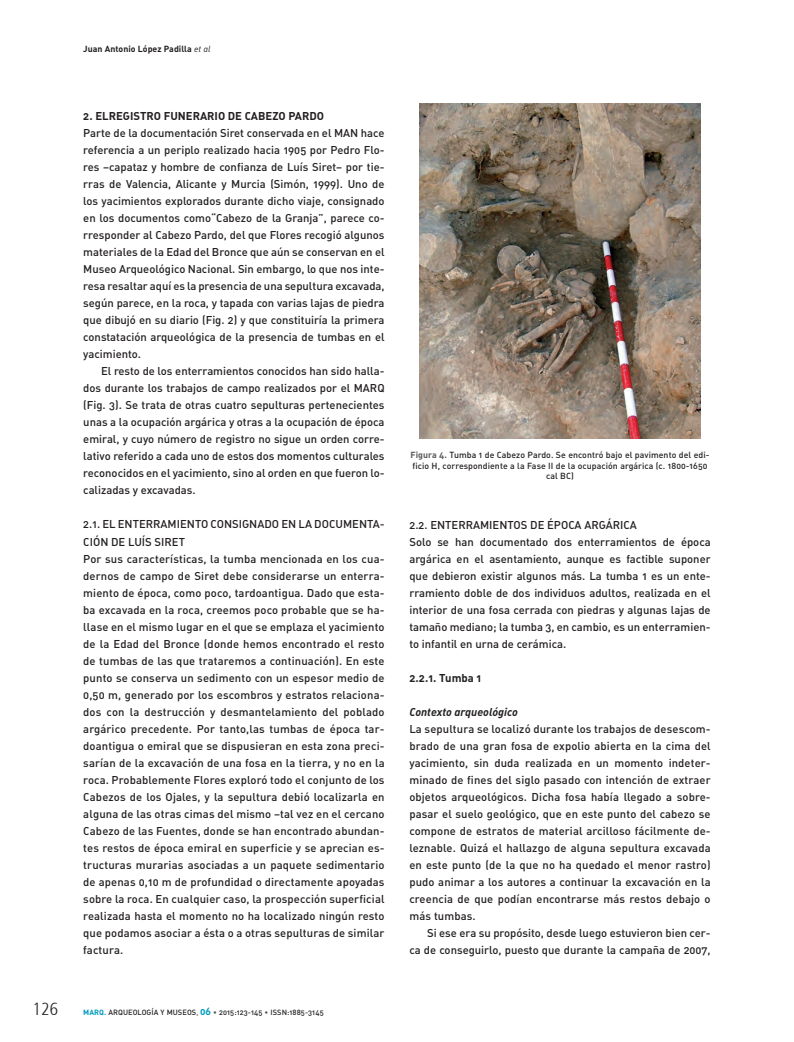
<style>
.page{position:relative;width:794px;height:1042px;background:#fff}
.page>*{position:absolute;margin:0;border:0;box-sizing:border-box;transform-origin:0 0}
.t1{font:300 condensed 17.5px "Frutiger 47";color:#231f20}
.t2{font:11.25px/17px "DIN Medium Alternate";color:#231f20}
.t3{font:11.25px "DIN Bold Alternate";color:#231f20}
.t4{font:11.25px "DIN Bold Italic Alt";color:#231f20}
.t5{font:8.75px/10.5px "DIN Medium Alternate";letter-spacing:.005em;color:#231f20;text-align:center}
.t6{font:8.75px "DIN Bold Alternate";letter-spacing:.005em;color:#231f20}
.t7{font:7.5px "DIN Medium Alternate";letter-spacing:.005em;color:#231f20}
.s1{font-family:"DIN Regular Italic Alt"}
.s2{font-family:"DIN Bold Alternate";color:#57585a}
.s3{font-family:"DIN Bold Alternate";color:#009bbd}
.s4{color:#57585a}
.s5{font-family:"DIN Bold Alternate";font-size:10px;color:#009bbd}
</style>
<div class="page">
<img style="left:420px;top:103px;width:280px;height:336px">
<p class="t6" style="left:83px;top:43px;width:129px">Juan Antonio López Padilla <span class="s1">et al</span></p>
<p class="t3" style="left:83px;top:109px;width:242px">2. ELREGISTRO FUNERARIO DE CABEZO PARDO</p>
<p class="t2" style="left:83px;top:124px;width:303px">Parte de la documentación Siret conservada en el MAN hace</p>
<p class="t2" style="left:83px;top:141px;width:303px">referencia a un periplo realizado hacia 1905 por Pedro Flo-</p>
<p class="t2" style="left:83px;top:158px;width:303px">res –capataz y hombre de confianza de Luís Siret– por tie-</p>
<p class="t2" style="left:83px;top:175px;width:303px">rras de Valencia, Alicante y Murcia (Simón, 1999). Uno de</p>
<p class="t2" style="left:83px;top:192px;width:303px">los yacimientos explorados durante dicho viaje, consignado</p>
<p class="t2" style="left:83px;top:209px;width:303px">en los documentos como“Cabezo de la Granja”, parece co-</p>
<p class="t2" style="left:83px;top:226px;width:303px">rresponder al Cabezo Pardo, del que Flores recogió algunos</p>
<p class="t2" style="left:83px;top:243px;width:303px">materiales de la Edad del Bronce que aún se conservan en el</p>
<p class="t2" style="left:83px;top:260px;width:303px">Museo Arqueológico Nacional. Sin embargo, lo que nos inte-</p>
<p class="t2" style="left:83px;top:277px;width:303px">resa resaltar aquí es la presencia de una sepultura excavada,</p>
<p class="t2" style="left:83px;top:294px;width:303px">según parece, en la roca, y tapada con varias lajas de piedra</p>
<p class="t2" style="left:83px;top:311px;width:303px">que dibujó en su diario (Fig. 2) y que constituiría la primera</p>
<p class="t2" style="left:83px;top:328px;width:303px">constatación arqueológica de la presencia de tumbas en el</p>
<p class="t2" style="left:83px;top:345px;width:59px">yacimiento.</p>
<p class="t2" style="left:101px;top:362px;width:285px">El resto de los enterramientos conocidos han sido halla-</p>
<p class="t2" style="left:83px;top:379px;width:303px">dos durante los trabajos de campo realizados por el MARQ</p>
<p class="t2" style="left:83px;top:396px;width:303px">(Fig. 3). Se trata de otras cuatro sepulturas pertenecientes</p>
<p class="t2" style="left:83px;top:413px;width:303px">unas a la ocupación argárica y otras a la ocupación de época</p>
<p class="t2" style="left:83px;top:430px;width:303px">emiral, y cuyo número de registro no sigue un orden corre-</p>
<p class="t2" style="left:83px;top:447px;width:303px">lativo referido a cada uno de estos dos momentos culturales</p>
<p class="t2" style="left:83px;top:464px;width:303px">reconocidos en el yacimiento, sino al orden en que fueron lo-</p>
<p class="t2" style="left:83px;top:481px;width:114px">calizadas y excavadas.</p>
<p class="t2" style="left:83px;top:515px;width:303px">2.1. EL ENTERRAMIENTO CONSIGNADO EN LA DOCUMENTA-CIÓN DE LUÍS SIRET<br>Por sus características, la tumba mencionada en los cua&shy;dernos de campo de Siret debe considerarse un enterra&shy;miento de época, como poco, tardoantigua. Dado que esta&shy;ba excavada en la roca, creemos poco probable que se ha&shy;llase en el mismo lugar en el que se emplaza el yacimiento de la Edad del Bronce (donde hemos encontrado el resto de tumbas de las que trataremos a continuación). En este punto se conserva un sedimento con un espesor medio de 0,50 m, generado por los escombros y estratos relaciona&shy;dos con la destrucción y desmantelamiento del poblado argárico precedente. Por tanto,las tumbas de época tar&shy;doantigua o emiral que se dispusieran en esta zona preci&shy;sarían de la excavación de una fosa en la tierra, y no en la roca. Probablemente Flores exploró todo el conjunto de los Cabezos de los Ojales, y la sepultura debió localizarla en alguna de las otras cimas del mismo –tal vez en el cercano Cabezo de las Fuentes, donde se han encontrado abundan&shy;tes restos de época emiral en superficie y se aprecian es&shy;tructuras murarias asociadas a un paquete sedimentario de apenas 0,10 m de profundidad o directamente apoyadas sobre la roca. En cualquier caso, la prospección superficial realizada hasta el momento no ha localizado ningún resto que podamos asociar a ésta o a otras sepulturas de similar factura.</p>
<p class="t2" style="left:409px;top:515px;width:303px">2.2. ENTERRAMIENTOS DE ÉPOCA ARGÁRICA<br>Solo se han documentado dos enterramientos de época argárica en el asentamiento, aunque es factible suponer que debieron existir algunos más. La tumba 1 es un ente&shy;rramiento doble de dos individuos adultos, realizada en el interior de una fosa cerrada con piedras y algunas lajas de tamaño mediano; la tumba 3, en cambio, es un enterramien&shy;to infantil en urna de cerámica.</p>
<p class="t5" style="left:410px;top:450px;width:300px"><span class="s2">Figura 4.</span> Tumba 1 de Cabezo Pardo. Se encontró bajo el pavimento del edi&shy;ficio H, correspondiente a la Fase II de la ocupación argárica (c. 1800-1650 cal BC)</p>
<p class="t3" style="left:409px;top:670px;width:73px">2.2.1. Tumba 1</p>
<p class="t4" style="left:409px;top:704px;width:110px">Contexto arqueológico</p>
<p class="t2" style="left:409px;top:720px;width:303px">La sepultura se localizó durante los trabajos de desescom-</p>
<p class="t2" style="left:409px;top:737px;width:303px">brado de una gran fosa de expolio abierta en la cima del</p>
<p class="t2" style="left:409px;top:754px;width:303px">yacimiento, sin duda realizada en un momento indeter-</p>
<p class="t2" style="left:409px;top:771px;width:303px">minado de fines del siglo pasado con intención de extraer</p>
<p class="t2" style="left:409px;top:788px;width:303px">objetos arqueológicos. Dicha fosa había llegado a sobre-</p>
<p class="t2" style="left:409px;top:805px;width:303px">pasar el suelo geológico, que en este punto del cabezo se</p>
<p class="t2" style="left:409px;top:822px;width:303px">compone de estratos de material arcilloso fácilmente de-</p>
<p class="t2" style="left:409px;top:839px;width:303px">leznable. Quizá el hallazgo de alguna sepultura excavada</p>
<p class="t2" style="left:409px;top:856px;width:303px">en este punto (de la que no ha quedado el menor rastro)</p>
<p class="t2" style="left:409px;top:873px;width:303px">pudo animar a los autores a continuar la excavación en la</p>
<p class="t2" style="left:409px;top:890px;width:303px">creencia de que podían encontrarse más restos debajo o</p>
<p class="t2" style="left:409px;top:907px;width:68px">más tumbas.</p>
<p class="t2" style="left:427px;top:924px;width:285px">Si ese era su propósito, desde luego estuvieron bien cer-</p>
<p class="t2" style="left:409px;top:941px;width:303px">ca de conseguirlo, puesto que durante la campaña de 2007,</p>
<p class="t1" style="left:33px;top:999px;width:27px">126</p>
<p class="t7" style="left:83px;top:1007px;width:242px"><span class="s3">MARQ.</span> ARQUEOLOGÍA Y MUSEOS<span class="s4">,</span> <span class="s5">06</span> <span class="s4">•</span> 2015:123-145 <span class="s4">•</span> ISSN:1885-3145</p>
</div>
